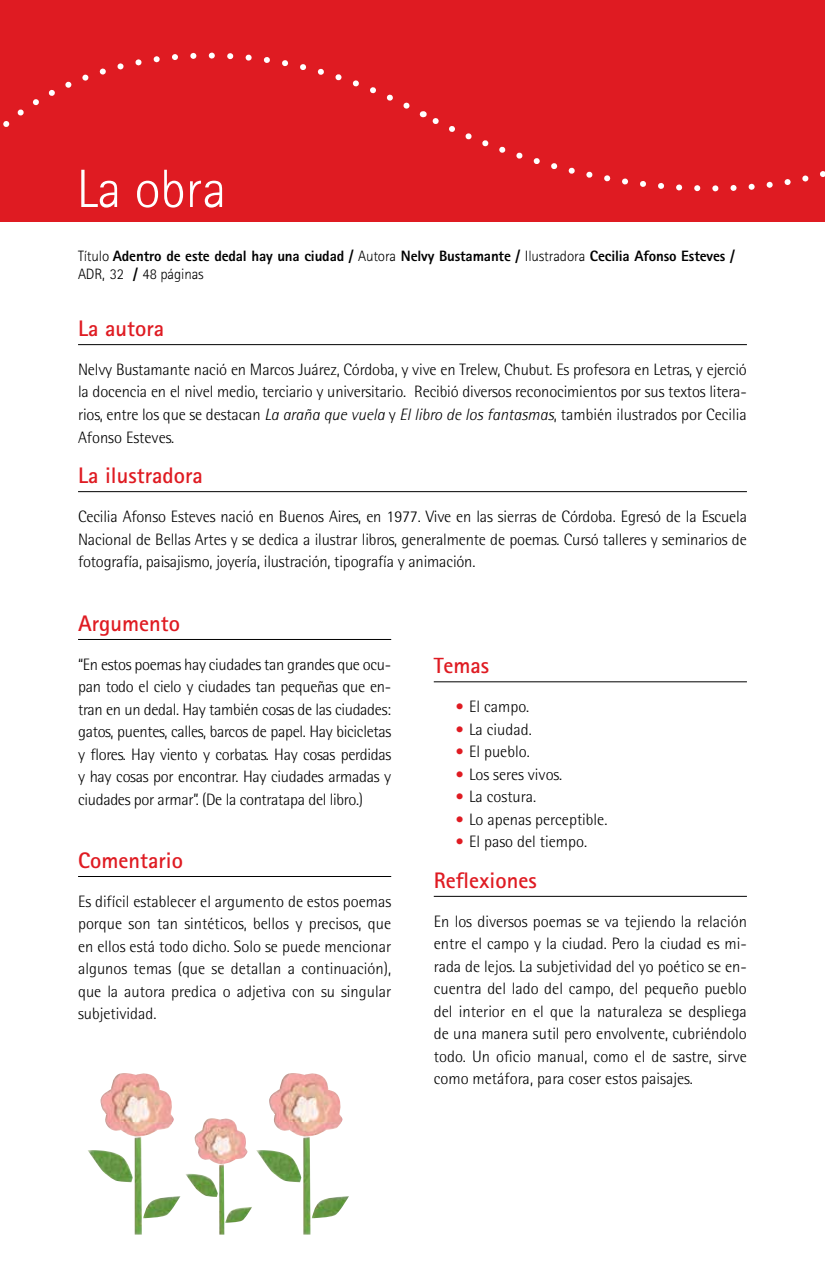
<style>
.page{position:relative;width:825px;height:1263px;background:#fff}
.page>*{position:absolute;margin:0;border:0;box-sizing:border-box;transform-origin:0 0}
.t1{font:300 54px "Rotis Sans Serif";color:#fff}
.t2{font:700 22.5px "Rotis Sans Serif Std";color:#df1b22}
.t3{font:300 16.5px/22.5px "Rotis Semi Sans";color:#000;text-align:justify}
.t4{font:800 15px/18px "Rotis Sans Serif";letter-spacing:-.01em;color:#000}
.s1{font-weight:300}
.s2{font-style:italic}
.s3{font-family:"Rotis Sans Serif Std";font-weight:800;color:#df1b22}
</style>
<div class="page">
<div style="left:0;top:0;width:825px;height:221px;background:#df1b22"></div>
<svg style="left:3px;top:52px;width:407px;height:75px"></svg>
<svg style="left:423px;top:111px;width:402px;height:81px"></svg>
<hr style="left:78px;top:639px;width:313px;height:1px;background:#000">
<hr style="left:78px;top:876px;width:313px;height:1px;background:#000">
<hr style="left:434px;top:681px;width:313px;height:1px;background:#000">
<hr style="left:434px;top:896px;width:313px;height:1px;background:#000">
<hr style="left:78px;top:344px;width:669px;height:1px;background:#000">
<hr style="left:78px;top:491px;width:669px;height:1px;background:#000">
<img style="left:88px;top:1073px;width:92px;height:161px">
<img style="left:256px;top:1073px;width:93px;height:161px">
<img style="left:185px;top:1118px;width:67px;height:116px">
<h1 class="t1" style="left:77px;top:158px;width:151px">La obra</h1>
<p class="t4" style="left:78px;top:247px;width:658px"><span class="s1">Título</span> Adentro de este dedal hay una ciudad / <span class="s1">Autora</span> Nelvy Bustamante / <span class="s1">Ilustradora</span> Cecilia Afonso Esteves /<br><span class="s1">ADR, 32</span> / <span class="s1">48 páginas</span></p>
<h2 class="t2" style="left:78px;top:314px;width:88px">La autora</h2>
<p class="t3" style="left:78px;top:358px;width:670px">Nelvy Bustamante nació en Marcos Juárez, Córdoba, y vive en Trelew, Chubut. Es profesora en Letras, y ejerció la docencia en el nivel medio, terciario y universitario. Recibió diversos reconocimientos por sus textos litera&shy;rios, entre los que se destacan <span class="s2">La araña que vuela</span> y <span class="s2">El libro de los fantasmas</span>, también ilustrados por Cecilia Afonso Esteves.</p>
<h2 class="t2" style="left:78px;top:461px;width:126px">La ilustradora</h2>
<p class="t3" style="left:78px;top:505px;width:670px">Cecilia Afonso Esteves nació en Buenos Aires, en 1977. Vive en las sierras de Córdoba. Egresó de la Escuela Nacional de Bellas Artes y se dedica a ilustrar libros, generalmente de poemas. Cursó talleres y seminarios de fotografía, paisajismo, joyería, ilustración, tipografía y animación.</p>
<h2 class="t2" style="left:78px;top:609px;width:104px">Argumento</h2>
<p class="t3" style="left:78px;top:653px;width:315px">“En estos poemas hay ciudades tan grandes que ocu&shy;pan todo el cielo y ciudades tan pequeñas que en&shy;tran en un dedal. Hay también cosas de las ciudades: gatos, puentes, calles, barcos de papel. Hay bicicletas y flores. Hay viento y corbatas. Hay cosas perdidas y hay cosas por encontrar. Hay ciudades armadas y ciudades por armar”. (De la contratapa del libro.)</p>
<h2 class="t2" style="left:78px;top:846px;width:106px">Comentario</h2>
<p class="t3" style="left:78px;top:890px;width:315px">Es difícil establecer el argumento de estos poemas porque son tan sintéticos, bellos y precisos, que en ellos está todo dicho. Solo se puede mencionar algunos temas (que se detallan a continuación), que la autora predica o adjetiva con su singular subjetividad.</p>
<h2 class="t2" style="left:434px;top:651px;width:57px">Temas</h2>
<p class="t3" style="left:455px;top:695px;width:76px"><span class="s3">•</span> El campo.</p>
<p class="t3" style="left:455px;top:718px;width:78px"><span class="s3">•</span> La ciudad.</p>
<p class="t3" style="left:455px;top:740px;width:76px"><span class="s3">•</span> El pueblo.</p>
<p class="t3" style="left:455px;top:763px;width:109px"><span class="s3">•</span> Los seres vivos.</p>
<p class="t3" style="left:455px;top:785px;width:83px"><span class="s3">•</span> La costura.</p>
<p class="t3" style="left:455px;top:808px;width:154px"><span class="s3">•</span> Lo apenas perceptible.</p>
<p class="t3" style="left:455px;top:830px;width:134px"><span class="s3">•</span> El paso del tiempo.</p>
<h2 class="t2" style="left:434px;top:866px;width:104px">Reflexiones</h2>
<p class="t3" style="left:434px;top:910px;width:315px">En los diversos poemas se va tejiendo la relación entre el campo y la ciudad. Pero la ciudad es mi&shy;rada de lejos. La subjetividad del yo poético se en&shy;cuentra del lado del campo, del pequeño pueblo del interior en el que la naturaleza se despliega de una manera sutil pero envolvente, cubriéndolo todo. Un oficio manual, como el de sastre, sirve como metáfora, para coser estos paisajes.</p>
</div>
